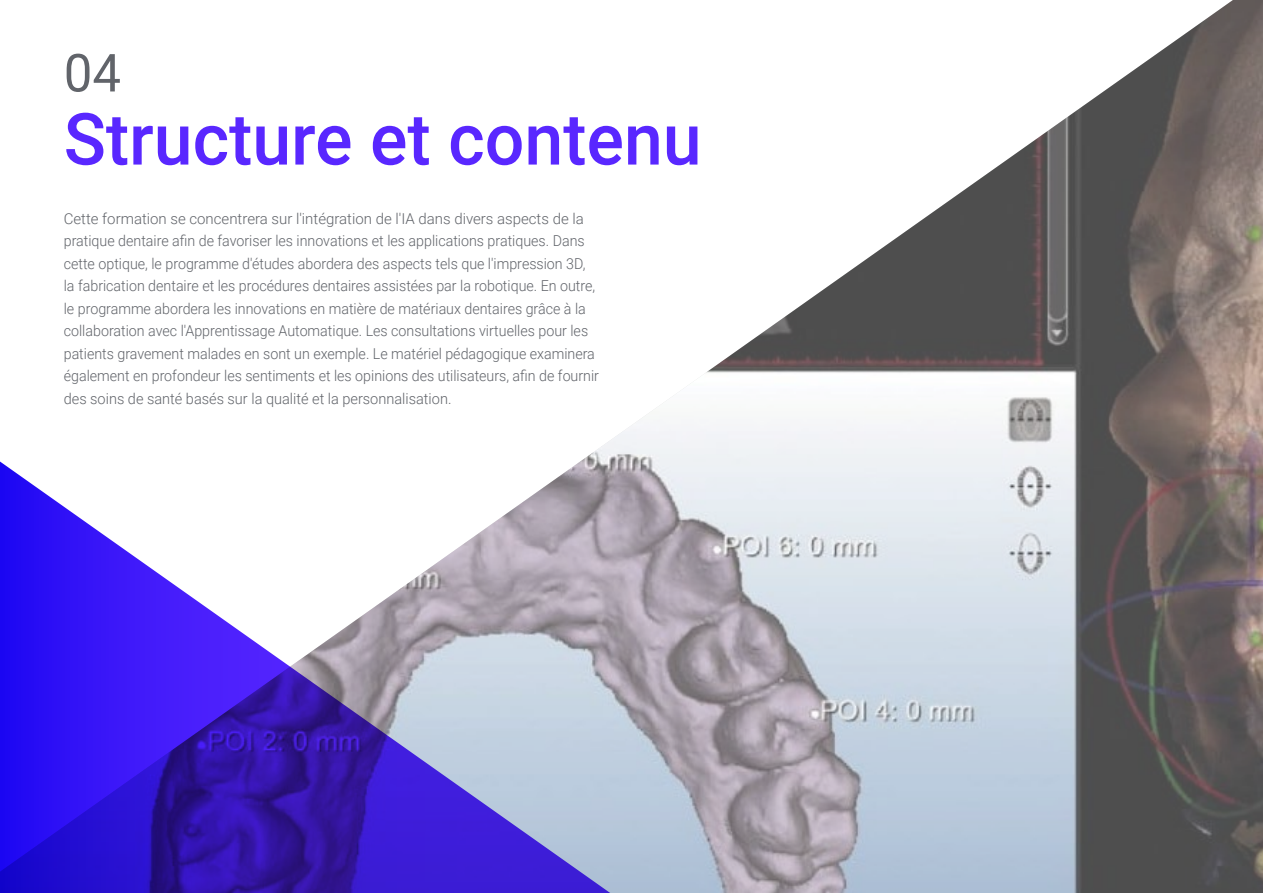
<style>
.page{position:relative;width:1263px;height:893px;background:#fff}
.page>*{position:absolute;margin:0;border:0;box-sizing:border-box;transform-origin:0 0}
.t1{font:500 72px "Roboto";color:#5927ff}
.t2{font:52.5px "Roboto";color:#61646a}
.t3{font:300 15px/22.5px "Roboto";color:#61646a}
</style>
<div class="page">
<img style="left:603px;top:0;width:660px;height:893px">
<svg style="left:0;top:446px;width:640px;height:447px"></svg>
<h2 class="t2" style="left:64px;top:36px;width:59px">04</h2>
<h1 class="t1" style="left:64px;top:89px;width:639px">Structure et contenu</h1>
<p class="t3" style="left:64px;top:207px;width:537px">Cette formation se concentrera sur l'intégration de l'IA dans divers aspects de la pratique dentaire afin de favoriser les innovations et les applications pratiques. Dans cette optique, le programme d'études abordera des aspects tels que l'impression 3D, la fabrication dentaire et les procédures dentaires assistées par la robotique. En outre, le programme abordera les innovations en matière de matériaux dentaires grâce à la collaboration avec l'Apprentissage Automatique. Les consultations virtuelles pour les patients gravement malades en sont un exemple. Le matériel pédagogique examinera également en profondeur les sentiments et les opinions des utilisateurs, afin de fournir des soins de santé basés sur la qualité et la personnalisation.</p>
</div>
